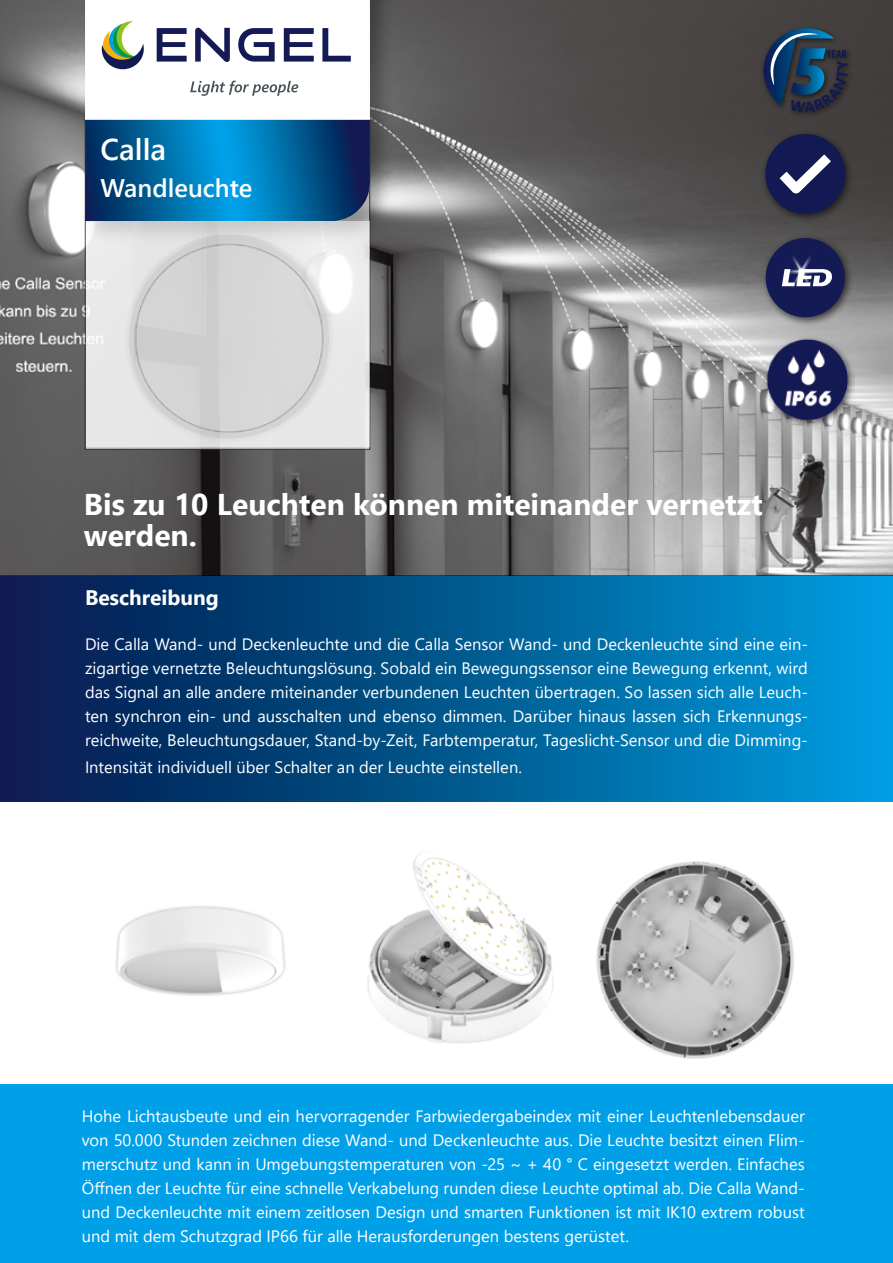
<style>
.page{position:relative;width:893px;height:1263px;background:#fff}
.page>*{position:absolute;margin:0;border:0;box-sizing:border-box;transform-origin:0 0}
.t1{font:700 30px/31.5px "Segoe UI";color:#fff}
.t2{font:600 30px "Segoe UI";color:#fff}
.t3{font:600 25.5px "Segoe UI";color:#fff}
.t4{font:700 21px "Segoe UI";color:#fff}
.t5{font:16.5px/24px "Segoe UI";color:#fff;text-align:justify}
</style>
<div class="page">
<svg style="left:0;top:0;width:893px;height:576px;background:#747373"></svg>
<div style="left:82px;top:0;width:312px;height:245px;background:#000;opacity:.3"></div>
<svg style="left:85px;top:0;width:285px;height:120px"></svg>
<svg style="left:85px;top:120px;width:285px;height:101px;background:#03639c"></svg>
<svg style="left:157px;top:28px;width:30px;height:34px"></svg>
<svg style="left:195px;top:28px;width:35px;height:34px"></svg>
<svg style="left:238px;top:28px;width:37px;height:34px"></svg>
<svg style="left:284px;top:28px;width:30px;height:34px"></svg>
<svg style="left:322px;top:28px;width:29px;height:34px"></svg>
<svg style="left:101px;top:21px;width:45px;height:51px"></svg>
<svg style="left:190px;top:81px;width:108px;height:15px"></svg>
<img style="left:115px;top:906px;width:170px;height:90px">
<img style="left:367px;top:854px;width:187px;height:190px">
<img style="left:596px;top:861px;width:198px;height:198px">
<div style="left:0;top:576px;width:893px;height:225px;background:linear-gradient(to right,#061648,#009cdc)"></div>
<div style="left:0;top:1084px;width:893px;height:179px;background:#00a0e9"></div>
<div style="left:758px;top:22px;width:99px;height:99px;background:#433f3f"></div>
<svg style="left:763px;top:28px;width:85px;height:85px;background:#2a4157"></svg>
<img style="left:86px;top:222px;width:283px;height:225px">
<img style="left:760px;top:332px;width:94px;height:94px">
<img style="left:758px;top:231px;width:98px;height:98px">
<div style="left:766px;top:238px;width:79px;height:79px;background:#131a54;border-radius:50%"></div>
<svg style="left:822px;top:269px;width:10px;height:17px"></svg>
<img style="left:781px;top:269px;width:41px;height:18px">
<svg style="left:783px;top:256px;width:36px;height:30px"></svg>
<img style="left:788px;top:259px;width:26px;height:24px">
<svg style="left:790px;top:262px;width:22px;height:19px"></svg>
<img style="left:758px;top:126px;width:99px;height:99px">
<div style="left:765px;top:134px;width:80px;height:80px;background:#131a53;border-radius:50%"></div>
<svg style="left:780px;top:154px;width:51px;height:39px"></svg>
<h1 class="t2" style="left:101px;top:121px;width:67px">Calla</h1>
<h2 class="t3" style="left:101px;top:164px;width:153px">Wandleuchte</h2>
<h1 class="t1" style="left:84px;top:486px;width:680px">Bis zu 10 Leuchten können miteinander vernetzt werden.</h1>
<p class="t4" style="left:85px;top:577px;width:135px">Beschreibung</p>
<p class="t5" style="left:85px;top:631px;width:724px">Die Calla Wand- und Deckenleuchte und die Calla Sensor Wand- und Deckenleuchte sind eine ein&shy;zigartige vernetzte Beleuchtungslösung. Sobald ein Bewegungssensor eine Bewegung erkennt, wird das Signal an alle andere miteinander verbundenen Leuchten übertragen. So lassen sich alle Leuch&shy;ten synchron ein- und ausschalten und ebenso dimmen. Darüber hinaus lassen sich Erkennungs&shy;reichweite, Beleuchtungsdauer, Stand-by-Zeit, Farbtemperatur, Tageslicht-Sensor und die Dimming-</p>
<p class="t5" style="left:85px;top:754px;width:438px">Intensität individuell über Schalter an der Leuchte einstellen.</p>
<p class="t5" style="left:82px;top:1102px;width:724px">Hohe Lichtausbeute und ein hervorragender Farbwiedergabeindex mit einer Leuchtenlebensdauer von 50.000 Stunden zeichnen diese Wand- und Deckenleuchte aus. Die Leuchte besitzt einen Flim&shy;merschutz und kann in Umgebungstemperaturen von -25 ~ + 40 ° C eingesetzt werden. Einfaches Öffnen der Leuchte für eine schnelle Verkabelung runden diese Leuchte optimal ab. Die Calla Wand&shy;und Deckenleuchte mit einem zeitlosen Design und smarten Funktionen ist mit IK10 extrem robust und mit dem Schutzgrad IP66 für alle Herausforderungen bestens gerüstet.</p>
</div>
